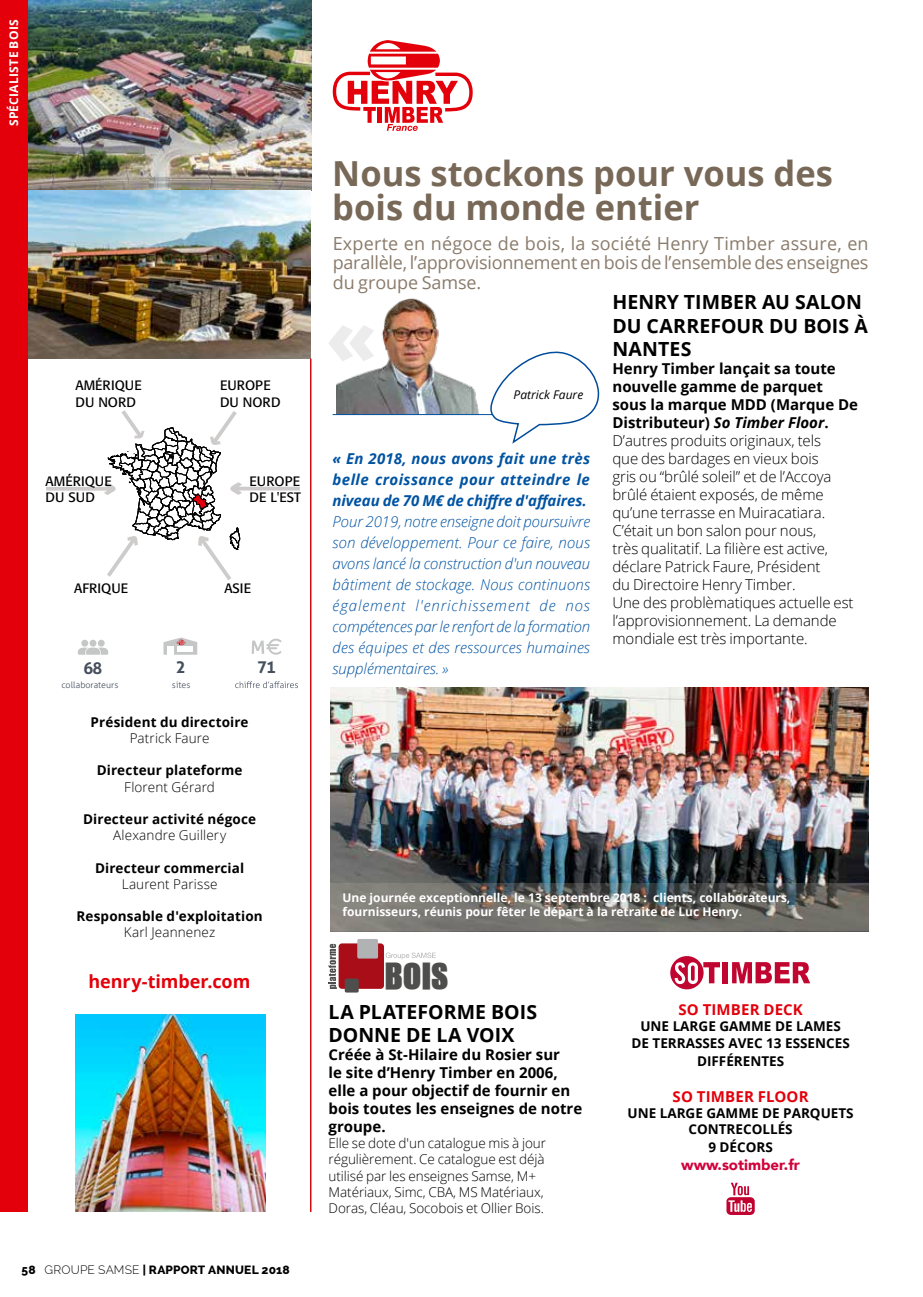
<style>
.page{position:relative;width:923px;height:1297px;background:#fff}
.page>*{position:absolute;margin:0;border:0;box-sizing:border-box;transform-origin:0 0}
.t1{font:36px "GENUINE Bold";color:#4e4e4d}
.t2{font:700 34.5px/34.5px "Open Sans";color:#786857}
.t3{font:700 19.5px/23.4px "Open Sans";color:#000}
.t4{font:18px/19.5px "Open Sans";letter-spacing:-.015em;color:#8a7b6b;text-align:justify}
.t5{font:700 18px "Open Sans";letter-spacing:-.005em;color:#e3000b}
.t6{font:700 16.5px "Aller";color:#464f5e}
.t7{font:300 15px/18px "Open Sans";letter-spacing:-.005em;color:#000}
.t8{font:italic 300 15px/21px "Open Sans";letter-spacing:.01em;color:#0053a2;text-align:justify}
.t9{font:700 15px/18px "Open Sans";color:#000}
.t10{font:italic 700 15px/21px "Open Sans";letter-spacing:.025em;color:#0053a2;text-align:justify}
.t11{font:700 15px "Open Sans";letter-spacing:.01em;color:#e3000b}
.t12{font:900 15px "Avenir";color:#d0003a}
.t13{font:300 13.5px/16.2px "Open Sans";letter-spacing:-.005em;color:#000}
.t14{font:700 13.5px/16.2px "Open Sans";letter-spacing:.005em;color:#000;text-align:center}
.t15{font:13.5px/16.2px "Formata";color:#000}
.t16{font:700 12px/14.4px "Open Sans";color:#fff}
.t17{font:800 12px "Raleway";letter-spacing:.015em;color:#000}
.t18{font:700 12px "Open Sans";letter-spacing:.025em;color:#fff}
.t19{font:italic 12px "Open Sans";color:#000}
.t20{font:300 8.85px "Aller";color:#464f5e}
.s1{font-weight:300}
.s2{font-weight:700}
.s3{font-weight:700;font-style:italic}
</style>
<div class="page">
<svg style="left:333px;top:40px;width:140px;height:91px"></svg>
<svg style="left:46px;top:410px;width:254px;height:170px"></svg>
<img style="left:28px;top:0;width:283px;height:359px">
<div style="left:98px;top:640px;width:7px;height:7px;background:#c5c6c6;border-radius:50%"></div>
<div style="left:81px;top:640px;width:7px;height:7px;background:#c5c6c6;border-radius:50%"></div>
<div style="left:90px;top:640px;width:6px;height:7px;background:#c5c6c6;border-radius:50%"></div>
<svg style="left:78px;top:648px;width:30px;height:7px"></svg>
<svg style="left:235px;top:681px;width:63px;height:7px"></svg>
<svg style="left:252px;top:639px;width:29px;height:16px"></svg>
<svg style="left:163px;top:637px;width:34px;height:18px"></svg>
<div style="left:0;top:0;width:28px;height:1212px;background:#e3000b"></div>
<img style="left:337px;top:298px;width:142px;height:116px">
<hr style="left:333px;top:414px;width:254px;height:1px;background:#0053a2">
<svg style="left:488px;top:351px;width:112px;height:93px"></svg>
<svg style="left:726px;top:1183px;width:28px;height:32px"></svg>
<img style="left:76px;top:1014px;width:189px;height:198px">
<div style="left:722px;top:962px;width:6px;height:21px;background:#c00630"></div>
<svg style="left:732px;top:962px;width:78px;height:21px"></svg>
<svg style="left:670px;top:956px;width:50px;height:33px"></svg>
<img style="left:330px;top:688px;width:538px;height:196px">
<div style="left:338px;top:943px;width:46px;height:46px;background:#a90e18;border-radius:3px"></div>
<svg style="left:386px;top:952px;width:50px;height:7px"></svg>
<div style="left:345px;top:978px;width:14px;height:14px;background:#4e4e4d;border-radius:2px"></div>
<div style="left:357px;top:939px;width:21px;height:19px;background:#b1b2b3;border-radius:2px"></div>
<svg style="left:328px;top:944px;width:9px;height:45px"></svg>
<hr style="left:310px;top:359px;width:1px;height:853px;background:#d40a11">
<svg style="left:330px;top:884px;width:538px;height:47px;background:#6c6c67"></svg>
<p class="t18" style="left:5px;top:126px;width:108px;rotate:-90deg">SPÉCIALISTE BOIS</p>
<p class="t15" style="left:76px;top:377px;width:68px">AMÉRIQUE<br>DU NORD</p>
<p class="t15" style="left:220px;top:377px;width:62px">EUROPE<br>DU NORD</p>
<p class="t15" style="left:46px;top:473px;width:68px">AMÉRIQUE<br>DU SUD</p>
<p class="t15" style="left:249px;top:473px;width:53px">EUROPE<br>DE L'EST</p>
<p class="t15" style="left:74px;top:580px;width:56px">AFRIQUE</p>
<p class="t15" style="left:224px;top:580px;width:28px">ASIE</p>
<p class="t6" style="left:84px;top:657px;width:20px">68</p>
<p class="t6" style="left:176px;top:657px;width:11px">2</p>
<p class="t6" style="left:257px;top:657px;width:21px">71</p>
<p class="t20" style="left:61px;top:679px;width:58px">collaborateurs</p>
<p class="t20" style="left:172px;top:679px;width:20px">sites</p>
<p class="t14" style="left:91px;top:713px;width:159px">Président du directoire</p>
<p class="t13" style="left:130px;top:729px;width:81px">Patrick Faure</p>
<p class="t14" style="left:97px;top:762px;width:147px">Directeur plateforme</p>
<p class="t13" style="left:124px;top:778px;width:92px">Florent Gérard</p>
<p class="t14" style="left:83px;top:811px;width:174px">Directeur activité négoce</p>
<p class="t13" style="left:113px;top:827px;width:115px">Alexandre Guillery</p>
<p class="t14" style="left:95px;top:859px;width:151px">Directeur commercial</p>
<p class="t13" style="left:122px;top:875px;width:97px">Laurent Parisse</p>
<p class="t14" style="left:77px;top:908px;width:188px">Responsable d'exploitation</p>
<p class="t13" style="left:124px;top:924px;width:93px">Karl Jeannenez</p>
<p class="t5" style="left:88px;top:969px;width:163px">henry-timber.com</p>
<p class="t17" style="left:22px;top:1262px;width:270px">58 <span class="s1">GROUPE SAMSE</span> | RAPPORT ANNUEL 2018</p>
<h2 class="t2" style="left:332px;top:155px;width:502px">Nous stockons pour vous des bois du monde entier</h2>
<p class="t4" style="left:333px;top:233px;width:537px">Experte en négoce de bois, la société Henry Timber assure, en parallèle, l’approvisionnement en bois de l’ensemble des enseignes du groupe Samse.</p>
<p class="t19" style="left:513px;top:386px;width:71px">Patrick Faure</p>
<p class="t10" style="left:333px;top:447px;width:259px">« En 2018, nous avons fait une très belle croissance pour atteindre le niveau de 70 M€ de chiffre d'affaires.</p>
<p class="t8" style="left:333px;top:510px;width:259px">Pour 2019, notre enseigne doit poursuivre son développement. Pour ce faire, nous avons lancé la construction d'un nouveau bâtiment de stockage. Nous continuons également l'enrichissement de nos compétences par le renfort de la formation des équipes et des ressources humaines supplémentaires. »</p>
<h3 class="t3" style="left:612px;top:290px;width:257px">HENRY TIMBER AU SALON<br>DU CARREFOUR DU BOIS À<br>NANTES</h3>
<p class="t7" style="left:612px;top:359px;width:247px"><span class="s2">Henry Timber lançait sa toute nouvelle gamme de parquet sous la marque MDD (Marque De<br>Distributeur)</span> <span class="s3">So Timber Floor</span><span class="s2">.<br></span>D’autres produits originaux, tels<br>que des bardages en vieux bois<br>gris ou “brûlé soleil” et de l’Accoya brûlé étaient exposés, de même qu’une terrasse en Muiracatiara.<br>C’était un bon salon pour nous,<br>très qualitatif. La filière est active, déclare Patrick Faure, Président<br>du Directoire Henry Timber.<br>Une des problèmatiques actuelle est l’approvisionnement. La demande mondiale est très importante.</p>
<p class="t16" style="left:342px;top:890px;width:449px">Une journée exceptionnelle, le 13 septembre 2018 : clients, collaborateurs, fournisseurs, réunis pour fêter le départ à la retraite de Luc Henry.</p>
<h1 class="t1" style="left:385px;top:953px;width:64px">BOIS</h1>
<h3 class="t3" style="left:328px;top:999px;width:210px">LA PLATEFORME BOIS<br>DONNE DE LA VOIX</h3>
<p class="t9" style="left:328px;top:1045px;width:255px">Créée à St-Hilaire du Rosier sur<br>le site d’Henry Timber en 2006, elle a pour objectif de fournir en bois toutes les enseignes de notre groupe.</p>
<p class="t13" style="left:328px;top:1135px;width:219px">Elle se dote d'un catalogue mis à jour régulièrement. Ce catalogue est déjà utilisé par les enseignes Samse, M+ Matériaux, Simc, CBA, MS Matériaux, Doras, Cléau, Socobois et Ollier Bois.</p>
<p class="t11" style="left:678px;top:999px;width:126px">SO TIMBER DECK</p>
<p class="t14" style="left:631px;top:1018px;width:220px">UNE LARGE GAMME DE LAMES<br>DE TERRASSES AVEC 13 ESSENCES</p>
<p class="t14" style="left:697px;top:1052px;width:89px">DIFFÉRENTES</p>
<p class="t11" style="left:672px;top:1085px;width:137px">SO TIMBER FLOOR</p>
<p class="t14" style="left:627px;top:1104px;width:228px">UNE LARGE GAMME DE PARQUETS<br>CONTRECOLLÉS</p>
<p class="t14" style="left:708px;top:1139px;width:66px">9 DÉCORS</p>
<p class="t12" style="left:681px;top:1152px;width:120px">www.sotimber.fr</p>
</div>
